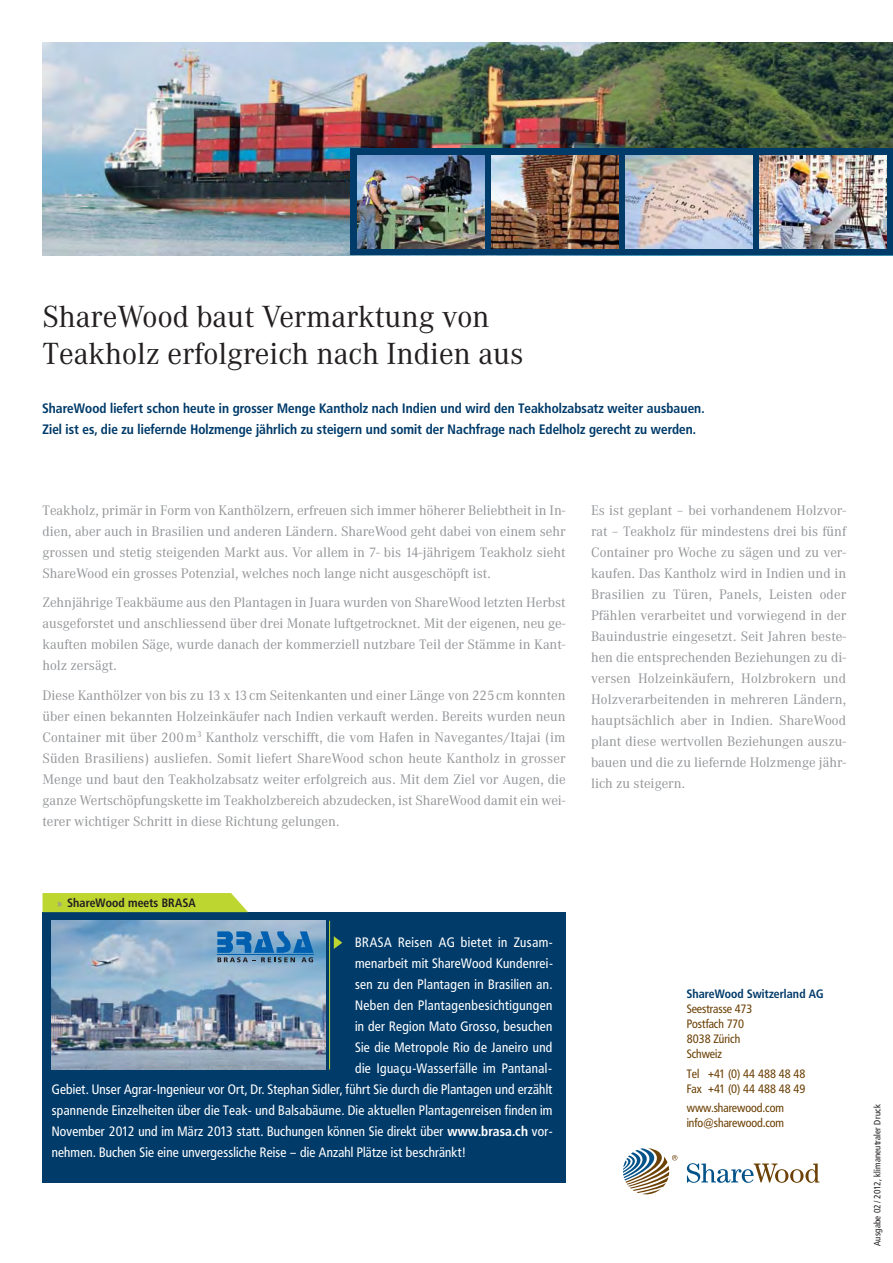
<style>
.page{position:relative;width:893px;height:1263px;background:#fff}
.page>*{position:absolute;margin:0;border:0;box-sizing:border-box;transform-origin:0 0}
.t1{font:30px/37.5px "Corporate ABQ";color:#231f20}
.t2{font:13.5px/21px "Corporate ABQ";color:#939598;text-align:justify}
.t3{font:13.5px "Frutiger Condensed BQ";letter-spacing:.025em;color:#fff}
.t4{font:700 13.5px/21px "Frutiger Condensed BQ";letter-spacing:.01em;color:#003b6a}
.t5{font:12px/15px "Frutiger Condensed BQ";color:#6c4106}
.t6{font:700 12px "Frutiger Condensed BQ";letter-spacing:.01em;color:#003b6a}
.t7{font:700 12px "Frutiger Condensed BQ";letter-spacing:.01em;color:#231f20}
.t8{font:9px "Frutiger Condensed BQ";letter-spacing:.025em;color:#231f20}
.s1{font-size:10.5px;color:#939598}
.s2{font-weight:700}
</style>
<div class="page">
<img style="left:43px;top:43px;width:850px;height:212px">
<svg style="left:687px;top:1163px;width:132px;height:20px"></svg>
<svg style="left:623px;top:1148px;width:54px;height:46px"></svg>
<div style="left:43px;top:912px;width:523px;height:270px;background:#003b6a"></div>
<img style="left:51px;top:921px;width:274px;height:148px">
<div style="left:43px;top:893px;width:205px;height:19px;background:#bed730"></div>
<hr style="left:329px;top:921px;width:1px;height:148px;background:#bed730">
<svg style="left:334px;top:936px;width:8px;height:13px"></svg>
<svg style="left:217px;top:931px;width:97px;height:31px;background:#4383b6"></svg>
<div style="left:351px;top:149px;width:542px;height:106px;background:#003b6a"></div>
<img style="left:357px;top:155px;width:128px;height:94px">
<img style="left:625px;top:155px;width:128px;height:94px">
<img style="left:759px;top:155px;width:128px;height:94px">
<img style="left:491px;top:155px;width:128px;height:94px">
<h1 class="t1" style="left:43px;top:300px;width:483px">ShareWood baut Vermarktung von<br>Teakholz erfolgreich nach Indien aus</h1>
<p class="t4" style="left:43px;top:399px;width:663px">ShareWood liefert schon heute in grosser Menge Kantholz nach Indien und wird den Teakholzabsatz weiter ausbauen.<br>Ziel ist es, die zu liefernde Holzmenge jährlich zu steigern und somit der Nachfrage nach Edelholz gerecht zu werden.</p>
<p class="t2" style="left:43px;top:501px;width:525px">Teakholz, primär in Form von Kanthölzern, erfreuen sich immer höherer Beliebtheit in In&shy;dien, aber auch in Brasilien und anderen Ländern. ShareWood geht dabei von einem sehr grossen und stetig steigenden Markt aus. Vor allem in 7- bis 14-jährigem Teakholz sieht ShareWood ein grosses Potenzial, welches noch lange nicht ausgeschöpft ist.</p>
<p class="t2" style="left:43px;top:593px;width:524px">Zehnjährige Teakbäume aus den Plantagen in Juara wurden von ShareWood letzten Herbst ausgeforstet und anschliessend über drei Monate luftgetrocknet. Mit der eigenen, neu ge&shy;kauften mobilen Säge, wurde danach der kommerziell nutzbare Teil der Stämme in Kant&shy;holz zersägt.</p>
<p class="t2" style="left:43px;top:686px;width:525px">Diese Kanthölzer von bis zu 13 x 13 cm Seitenkanten und einer Länge von 225 cm konnten über einen bekannten Holzeinkäufer nach Indien verkauft werden. Bereits wurden neun Container mit über 200 m<sup>3</sup> Kantholz verschifft, die vom Hafen in Navegantes/Itajai (im Süden Brasiliens) ausliefen. Somit liefert ShareWood schon heute Kantholz in grosser Menge und baut den Teakholzabsatz weiter erfolgreich aus. Mit dem Ziel vor Augen, die ganze Wertschöpfungskette im Teakholzbereich abzudecken, ist ShareWood damit ein wei&shy;terer wichtiger Schritt in diese Richtung gelungen.</p>
<p class="t2" style="left:591px;top:501px;width:257px">Es ist geplant – bei vorhandenem Holzvor&shy;rat – Teakholz für mindestens drei bis fünf Container pro Woche zu sägen und zu ver&shy;kaufen. Das Kantholz wird in Indien und in Brasilien zu Türen, Panels, Leisten oder Pfählen verarbeitet und vorwiegend in der Bauindustrie eingesetzt. Seit Jahren beste&shy;hen die entsprechenden Beziehungen zu di&shy;versen Holzeinkäufern, Holzbrokern und Holzverarbeitenden in mehreren Ländern, hauptsächlich aber in Indien. ShareWood plant diese wertvollen Beziehungen auszu&shy;bauen und die zu liefernde Holzmenge jähr&shy;lich zu steigern.</p>
<p class="t7" style="left:57px;top:898px;width:140px"><span class="s1">»</span> ShareWood meets BRASA</p>
<p class="t3" style="left:355px;top:936px;width:199px">BRASA Reisen AG bietet in Zusam-</p>
<p class="t3" style="left:355px;top:957px;width:199px">menarbeit mit ShareWood Kundenrei-</p>
<p class="t3" style="left:355px;top:978px;width:199px">sen zu den Plantagen in Brasilien an.</p>
<p class="t3" style="left:355px;top:999px;width:199px">Neben den Plantagenbesichtigungen</p>
<p class="t3" style="left:355px;top:1020px;width:199px">in der Region Mato Grosso, besuchen</p>
<p class="t3" style="left:355px;top:1041px;width:199px">Sie die Metropole Rio de Janeiro und</p>
<p class="t3" style="left:355px;top:1062px;width:198px">die Iguaçu-Wasserfälle im Pantanal-</p>
<p class="t3" style="left:52px;top:1083px;width:502px">Gebiet. Unser Agrar-Ingenieur vor Ort, Dr. Stephan Sidler, führt Sie durch die Plantagen und erzählt</p>
<p class="t3" style="left:52px;top:1104px;width:502px">spannende Einzelheiten über die Teak- und Balsabäume. Die aktuellen Plantagenreisen finden im</p>
<p class="t3" style="left:52px;top:1125px;width:502px">November 2012 und im März 2013 statt. Buchungen können Sie direkt über <span class="s2">www.brasa.ch</span> vor-</p>
<p class="t3" style="left:52px;top:1146px;width:415px">nehmen. Buchen Sie eine unvergessliche Reise – die Anzahl Plätze ist beschränkt!</p>
<p class="t6" style="left:687px;top:989px;width:138px">ShareWood Switzerland AG</p>
<p class="t5" style="left:687px;top:1002px;width:67px">Seestrasse 473<br>Postfach 770<br>8038 Zürich<br>Schweiz</p>
<p class="t5" style="left:687px;top:1067px;width:120px">Tel +41 (0) 44 488 48 48<br>Fax +41 (0) 44 488 48 49</p>
<p class="t5" style="left:687px;top:1101px;width:99px">www.sharewood.com info@sharewood.com</p>
<p class="t8" style="left:874px;top:1246px;width:143px;rotate:-90deg">Ausgabe 02 / 2012, klimaneutraler Druck</p>
</div>
